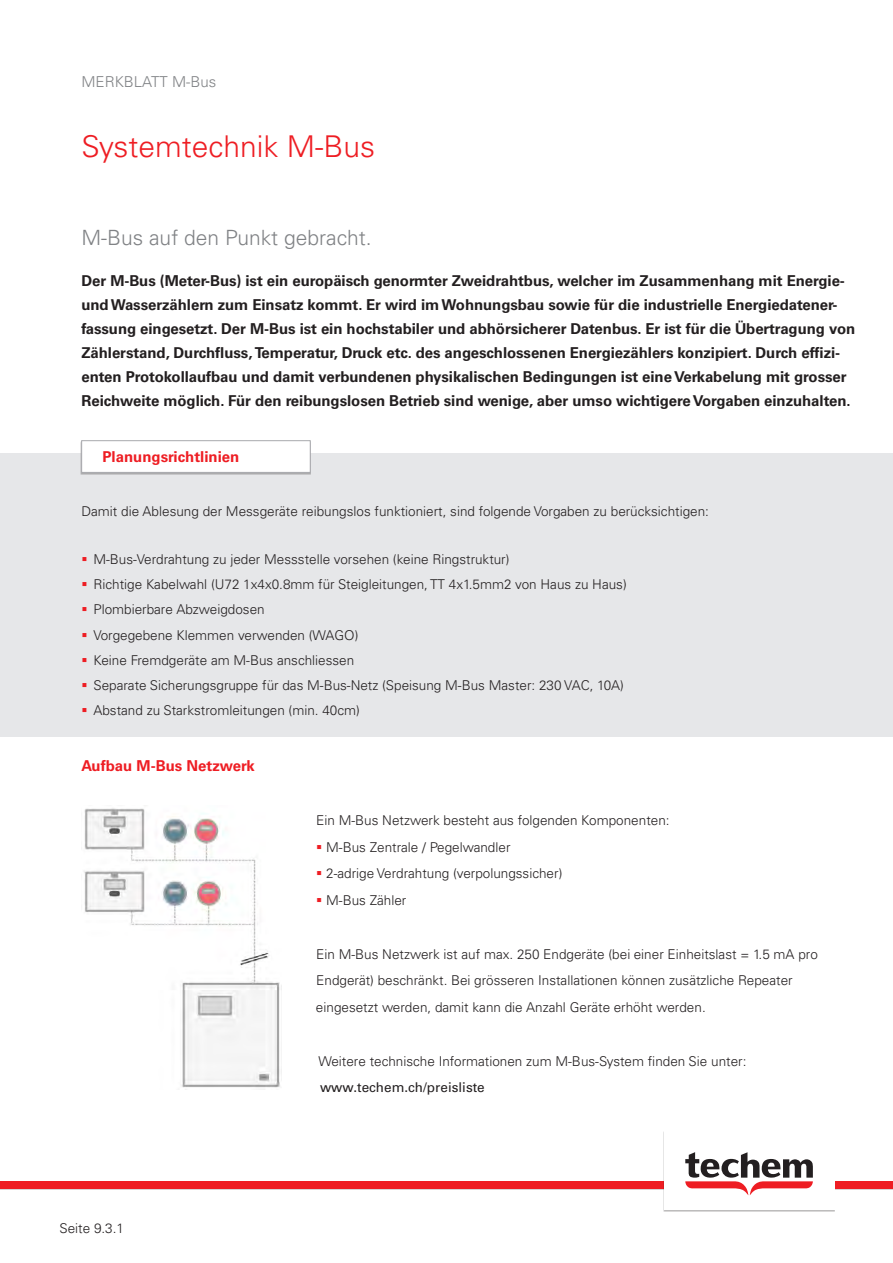
<style>
.page{position:relative;width:893px;height:1263px;background:#fff}
.page>*{position:absolute;margin:0;border:0;box-sizing:border-box;transform-origin:0 0}
.t1{font:300 30px "Univers LT Pro 45";color:#ee1d23}
.t2{font:300 21px "Univers LT Pro 45";color:#808285}
.t3{font:700 15px/24px "Univers LT Pro 65";letter-spacing:-.005em;color:#231f20}
.t4{font:700 15px "Univers LT Pro 65";color:#ee1d23}
.t5{font:300 15px "Univers LT Pro 45";color:#808285}
.t6{font:300 13.5px "Univers LT Pro 45";color:#231f20}
.t7{font:13.5px "Univers LT Pro 55 Roman";color:#231f20}
.s1{color:#ee1d23}
</style>
<div class="page">
<div style="left:0;top:1181px;width:893px;height:9px;background:#ee1d23"></div>
<div style="left:663px;top:1131px;width:172px;height:80px;background:#231f20;opacity:.3"></div>
<div style="left:664px;top:1131px;width:170px;height:79px;background:#fff"></div>
<svg style="left:685px;top:1152px;width:128px;height:43px"></svg>
<div style="left:0;top:453px;width:893px;height:284px;background:#e6e7e9"></div>
<img style="left:84px;top:808px;width:196px;height:280px">
<div style="left:81px;top:441px;width:230px;height:33px;background:#acacad"></div>
<div style="left:81px;top:440px;width:229px;height:33px;background:#fff;border:1px solid #a8a9ad"></div>
<p class="t5" style="left:81px;top:73px;width:136px">MERKBLATT M-Bus</p>
<p class="t1" style="left:81px;top:128px;width:295px">Systemtechnik M-Bus</p>
<p class="t2" style="left:81px;top:225px;width:292px">M-Bus auf den Punkt gebracht.</p>
<p class="t3" style="left:81px;top:269px;width:775px">Der M-Bus (Meter-Bus) ist ein europäisch genormter Zweidrahtbus, welcher im Zusammenhang mit Energie&shy;und Wasserzählern zum Einsatz kommt. Er wird im Wohnungsbau sowie für die industrielle Energiedatener&shy;fassung eingesetzt. Der M-Bus ist ein hochstabiler und abhörsicherer Datenbus. Er ist für die Übertragung von Zählerstand, Durchfluss, Temperatur, Druck etc. des angeschlossenen Energiezählers konzipiert. Durch effizi&shy;enten Protokollaufbau und damit verbundenen physikalischen Bedingungen ist eine Verkabelung mit grosser Reichweite möglich. Für den reibungslosen Betrieb sind wenige, aber umso wichtigere Vorgaben einzuhalten.</p>
<p class="t4" style="left:102px;top:448px;width:138px">Planungsrichtlinien</p>
<p class="t6" style="left:81px;top:503px;width:629px">Damit die Ablesung der Messgeräte reibungslos funktioniert, sind folgende Vorgaben zu berücksichtigen:</p>
<p class="t6" style="left:81px;top:551px;width:430px"><span class="s1">▪</span> M-Bus-Verdrahtung zu jeder Messstelle vorsehen (keine Ringstruktur)</p>
<p class="t6" style="left:81px;top:576px;width:547px"><span class="s1">▪</span> Richtige Kabelwahl (U72 1x4x0.8mm für Steigleitungen, TT 4x1.5mm2 von Haus zu Haus)</p>
<p class="t6" style="left:81px;top:601px;width:185px"><span class="s1">▪</span> Plombierbare Abzweigdosen</p>
<p class="t6" style="left:81px;top:626px;width:278px"><span class="s1">▪</span> Vorgegebene Klemmen verwenden (WAGO)</p>
<p class="t6" style="left:81px;top:652px;width:274px"><span class="s1">▪</span> Keine Fremdgeräte am M-Bus anschliessen</p>
<p class="t6" style="left:81px;top:677px;width:544px"><span class="s1">▪</span> Separate Sicherungsgruppe für das M-Bus-Netz (Speisung M-Bus Master: 230 VAC, 10A)</p>
<p class="t6" style="left:81px;top:702px;width:280px"><span class="s1">▪</span> Abstand zu Starkstromleitungen (min. 40cm)</p>
<p class="t4" style="left:81px;top:757px;width:175px">Aufbau M-Bus Netzwerk</p>
<p class="t6" style="left:60px;top:1220px;width:66px">Seite 9.3.1</p>
<p class="t6" style="left:316px;top:812px;width:355px">Ein M-Bus Netzwerk besteht aus folgenden Komponenten:</p>
<p class="t6" style="left:316px;top:839px;width:196px"><span class="s1">▪</span> M-Bus Zentrale / Pegelwandler</p>
<p class="t6" style="left:316px;top:865px;width:248px"><span class="s1">▪</span> 2-adrige Verdrahtung (verpolungssicher)</p>
<p class="t6" style="left:316px;top:892px;width:92px"><span class="s1">▪</span> M-Bus Zähler</p>
<p class="t6" style="left:316px;top:946px;width:503px">Ein M-Bus Netzwerk ist auf max. 250 Endgeräte (bei einer Einheitslast = 1.5 mA pro</p>
<p class="t6" style="left:316px;top:972px;width:478px">Endgerät) beschränkt. Bei grösseren Installationen können zusätzliche Repeater</p>
<p class="t6" style="left:316px;top:999px;width:391px">eingesetzt werden, damit kann die Anzahl Geräte erhöht werden.</p>
<p class="t6" style="left:318px;top:1053px;width:429px">Weitere technische Informationen zum M-Bus-System finden Sie unter:</p>
<p class="t7" style="left:320px;top:1079px;width:166px">www.techem.ch/preisliste</p>
</div>
